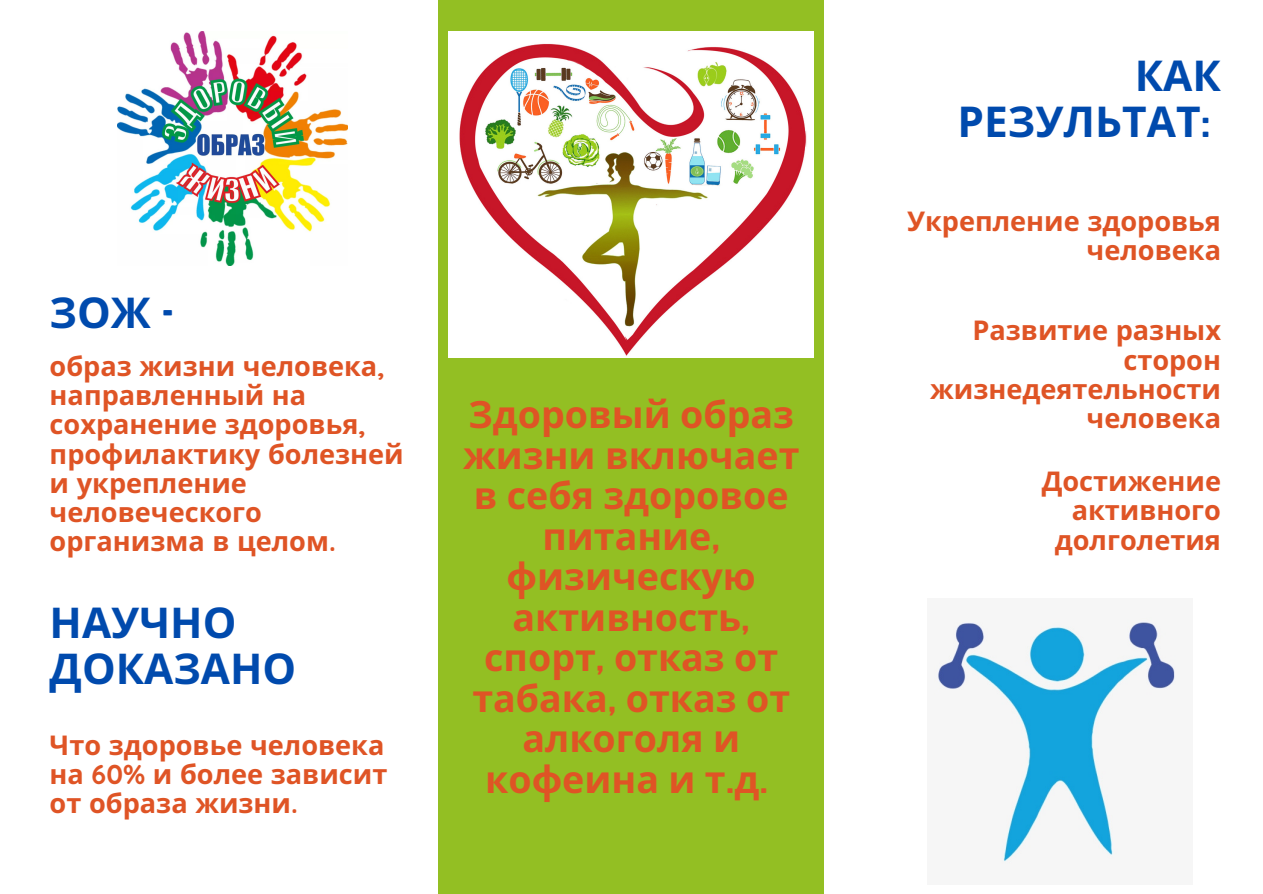
<style>
.page{position:relative;width:1263px;height:894px;background:#fff}
.page>*{position:absolute;margin:0;border:0;box-sizing:border-box;transform-origin:0 0}
.t1{font:700 42.45px/45.9px "Noto Sans";color:#004aad}
.t2{font:700 37.65px/40.5px "Noto Sans";color:#df5425;text-align:center}
.t3{font:700 27.15px/29.2px "Noto Sans";color:#df5425;text-align:right}
.s1{font-family:"Norwester";font-weight:400}
.s2{font-family:"Quicksand"}
</style>
<div class="page">
<div style="left:438px;top:0;width:385px;height:893px;background:#93bf23"></div>
<img style="left:117px;top:31px;width:231px;height:234px">
<img style="left:448px;top:31px;width:366px;height:326px">
<img style="left:934px;top:617px;width:242px;height:247px">
<p class="t1" style="left:50px;top:288px;width:126px">ЗОЖ <span class="s1">-</span></p>
<p class="t3" style="left:50px;top:350px;width:356px;text-align:left">образ жизни человека<span class="s2">, </span>направленный на сохранение здоровья<span class="s2">, </span>профилактику болезней и укрепление человеческого организма в целом<span class="s2">.</span></p>
<p class="t1" style="left:50px;top:598px;width:248px">НАУЧНО<br>ДОКАЗАНО</p>
<p class="t3" style="left:50px;top:729px;width:339px;text-align:justify">Что здоровье человека на <span class="s2">60%</span> и более зависит от образа жизни<span class="s2">.</span></p>
<p class="t2" style="left:463px;top:393px;width:338px">Здоровый образ жизни включает в себя здоровое питание<span class="s1">, </span>физическую активность<span class="s1">, </span>спорт<span class="s1">,</span> отказ от табака<span class="s1">,</span> отказ от алкоголя и кофеина и т<span class="s1">.</span>д<span class="s1">.</span></p>
<p class="t1" style="left:957px;top:52px;width:265px;text-align:right">КАК<br>РЕЗУЛЬТАТ<span class="s1">:</span></p>
<p class="t3" style="left:907px;top:206px;width:316px">Укрепление здоровья человека</p>
<p class="t3" style="left:930px;top:315px;width:292px">Развитие разных сторон жизнедеятельности человека</p>
<p class="t3" style="left:1042px;top:466px;width:181px">Достижение активного долголетия</p>
</div>
